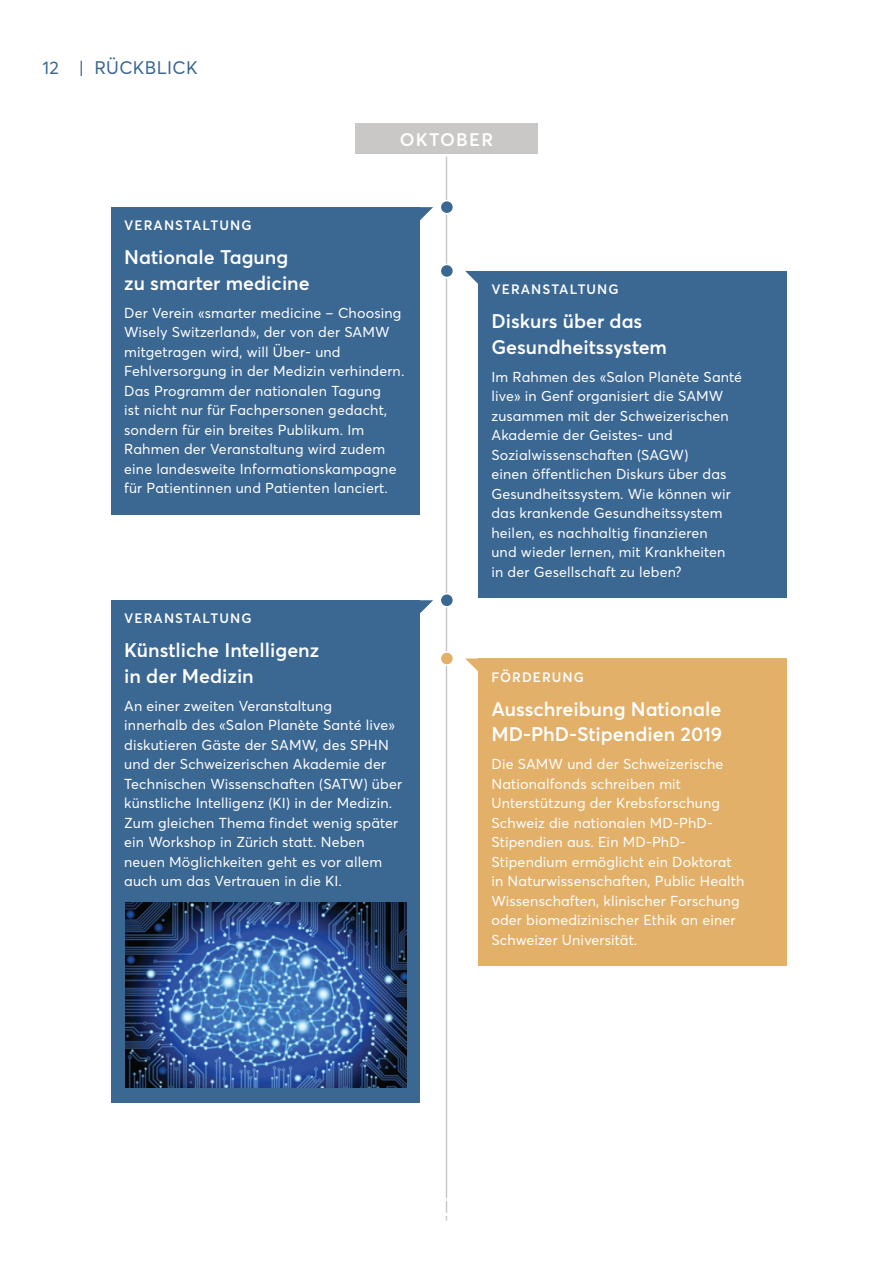
<style>
.page{position:relative;width:893px;height:1263px;background:#fff}
.page>*{position:absolute;margin:0;border:0;box-sizing:border-box;transform-origin:0 0}
.t1{font:600 19.5px/25.5px "Averta Std";color:#fff}
.t2{font:18px "Averta Std";letter-spacing:.02em;color:#3b6793}
.t3{font:600 18px "Averta Std";letter-spacing:.07em;color:#fff}
.t4{font:14.25px/19.5px "Averta Std";letter-spacing:.01em;color:#fff}
.t5{font:600 13.5px "Averta Std";letter-spacing:.08em;color:#fff}
</style>
<div class="page">
<hr style="left:446px;top:156px;width:1px;height:1042px;background:#4b4744">
<svg style="left:446px;top:1201px;width:1px;height:19px"></svg>
<div style="left:355px;top:123px;width:183px;height:31px;background:#c9c8c7"></div>
<div style="left:111px;top:207px;width:308px;height:308px;background:#3b6793"></div>
<svg style="left:419px;top:207px;width:14px;height:20px"></svg>
<div style="left:440px;top:201px;width:13px;height:13px;background:#3b6793;border-radius:50%"></div>
<div style="left:440px;top:200px;width:14px;height:14px;border:2px solid #fff;border-radius:50%"></div>
<div style="left:111px;top:600px;width:308px;height:502px;background:#3b6793"></div>
<svg style="left:419px;top:600px;width:14px;height:20px"></svg>
<div style="left:440px;top:594px;width:13px;height:13px;background:#3b6793;border-radius:50%"></div>
<div style="left:440px;top:593px;width:14px;height:14px;border:2px solid #fff;border-radius:50%"></div>
<div style="left:440px;top:264px;width:13px;height:13px;background:#3b6793;border-radius:50%"></div>
<div style="left:440px;top:264px;width:14px;height:14px;border:2px solid #fff;border-radius:50%"></div>
<div style="left:479px;top:271px;width:308px;height:327px;background:#3b6793"></div>
<svg style="left:465px;top:271px;width:14px;height:19px"></svg>
<div style="left:440px;top:652px;width:13px;height:13px;background:#e3b069;border-radius:50%"></div>
<div style="left:440px;top:651px;width:14px;height:15px;border:2px solid #fff;border-radius:50%"></div>
<div style="left:479px;top:658px;width:308px;height:308px;background:#e3b069"></div>
<svg style="left:465px;top:658px;width:14px;height:20px"></svg>
<img style="left:125px;top:902px;width:281px;height:186px">
<p class="t2" style="left:43px;top:56px;width:157px">12 | RÜCKBLICK</p>
<p class="t3" style="left:400px;top:128px;width:95px">OKTOBER</p>
<p class="t5" style="left:124px;top:217px;width:129px">VERANSTALTUNG</p>
<h1 class="t1" style="left:124px;top:244px;width:187px">Nationale Tagung zu smarter medicine</h1>
<p class="t4" style="left:124px;top:303px;width:282px">Der Verein «smarter medicine – Choosing Wisely Switzerland», der von der SAMW mitgetragen wird, will Über- und Fehlversorgung in der Medizin verhindern.<br>Das Programm der nationalen Tagung<br>ist nicht nur für Fachpersonen gedacht, sondern für ein breites Publikum. Im Rahmen der Veranstaltung wird zudem eine landesweite Informationskampagne für Patientinnen und Patienten lanciert.</p>
<p class="t5" style="left:124px;top:610px;width:129px">VERANSTALTUNG</p>
<h1 class="t1" style="left:124px;top:638px;width:197px">Künstliche Intelligenz in der Medizin</h1>
<p class="t4" style="left:124px;top:696px;width:279px">An einer zweiten Veranstaltung<br>innerhalb des «Salon Planète Santé live» diskutieren Gäste der SAMW, des SPHN und der Schweizerischen Akademie der Technischen Wissenschaften (SATW) über künstliche Intelligenz (KI) in der Medizin.<br>Zum gleichen Thema findet wenig später ein Workshop in Zürich statt. Neben neuen Möglichkeiten geht es vor allem auch um das Vertrauen in die KI.</p>
<p class="t5" style="left:491px;top:281px;width:129px">VERANSTALTUNG</p>
<h1 class="t1" style="left:491px;top:308px;width:177px">Diskurs über das<br>Gesundheitssystem</h1>
<p class="t4" style="left:491px;top:367px;width:252px">Im Rahmen des «Salon Planète Santé live» in Genf organisiert die SAMW zusammen mit der Schweizerischen Akademie der Geistes- und Sozialwissenschaften (SAGW)<br>einen öffentlichen Diskurs über das Gesundheitssystem. Wie können wir das krankende Gesundheitssystem heilen, es nachhaltig finanzieren<br>und wieder lernen, mit Krankheiten<br>in der Gesellschaft zu leben?</p>
<p class="t5" style="left:491px;top:668px;width:94px">FÖRDERUNG</p>
<h1 class="t1" style="left:491px;top:696px;width:232px">Ausschreibung Nationale<br>MD-PhD-Stipendien 2019</h1>
<p class="t4" style="left:491px;top:754px;width:255px">Die SAMW und der Schweizerische Nationalfonds schreiben mit Unterstützung der Krebsforschung Schweiz die nationalen MD-PhD-Stipendien aus. Ein MD-PhD-Stipendium ermöglicht ein Doktorat in Naturwissenschaften, Public Health Wissenschaften, klinischer Forschung oder biomedizinischer Ethik an einer Schweizer Universität.</p>
</div>
